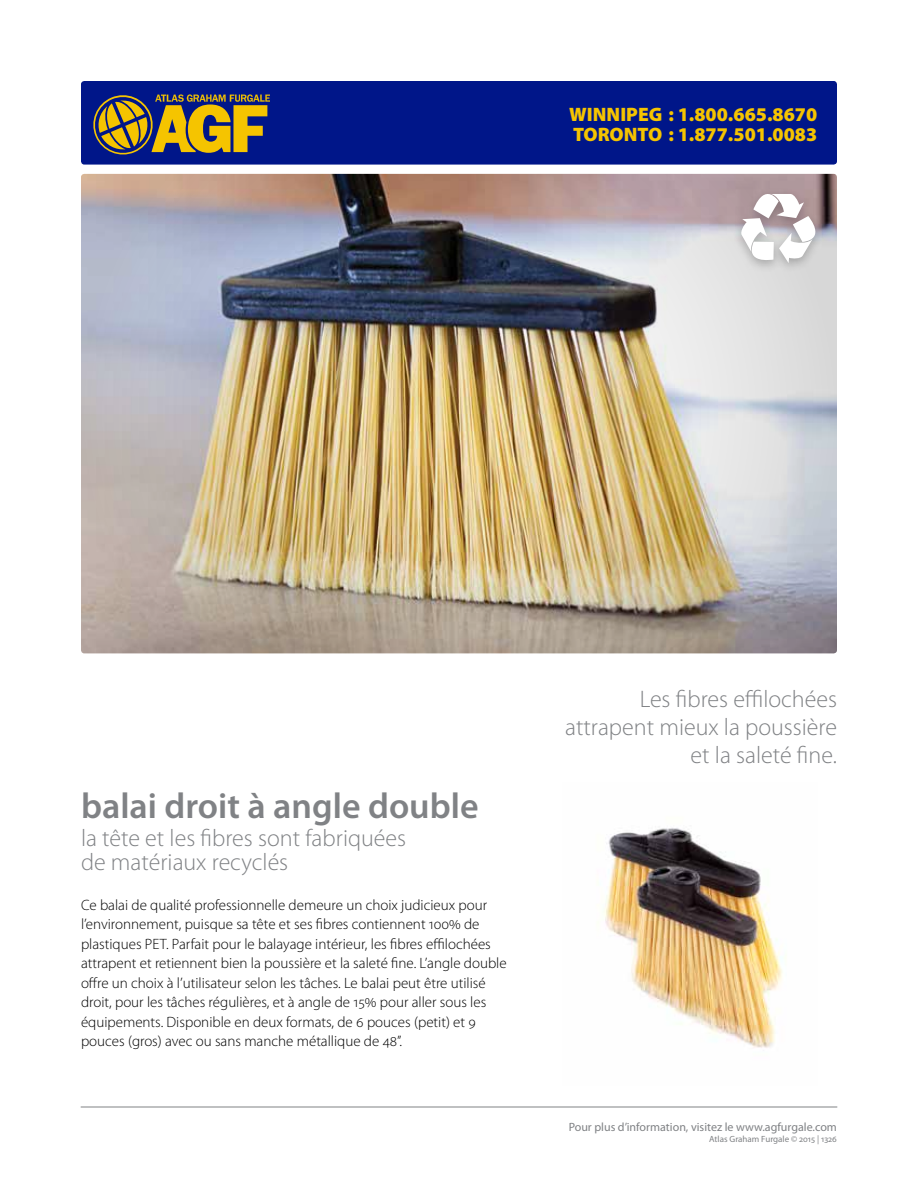
<style>
.page{position:relative;width:918px;height:1188px;background:#fff}
.page>*{position:absolute;margin:0;border:0;box-sizing:border-box;transform-origin:0 0}
.t1{font:600 36px "Myriad Pro";color:#808285}
.t2{font:300 24px/28.5px "Myriad Pro";color:#808285;text-align:right}
.t3{font:900 19.5px/19.5px "Myriad Pro";color:#f5c400}
.t4{font:300 15px/19.5px "Myriad Pro";color:#000}
.t5{font:12px "Myriad Pro";color:#808285}
.t6{font:9px "Myriad Pro";color:#808285}
</style>
<div class="page">
<img style="left:81px;top:174px;width:756px;height:479px;border-radius:3px">
<img style="left:603px;top:828px;width:180px;height:220px">
<div style="left:81px;top:81px;width:756px;height:84px;background:#001689;border-radius:3px"></div>
<hr style="left:81px;top:1107px;width:756px;height:1px;background:#808285">
<div style="left:732px;top:187px;width:92px;height:87px;background:#000;opacity:.25"></div>
<svg style="left:740px;top:182px;width:87px;height:82px"></svg>
<svg style="left:93px;top:94px;width:177px;height:61px"></svg>
<h3 class="t3" style="left:569px;top:105px;width:250px">WINNIPEG : 1.800.665.8670<br>TORONTO : 1.877.501.0083</h3>
<h1 class="t1" style="left:81px;top:786px;width:399px">balai droit à angle double</h1>
<h2 class="t2" style="left:81px;top:826px;width:327px;line-height:24px;text-align:left">la tête et les fibres sont fabriquées de matériaux recyclés</h2>
<p class="t4" style="left:81px;top:895px;width:427px">Ce balai de qualité professionnelle demeure un choix judicieux pour l’environnement, puisque sa tête et ses fibres contiennent 100% de plastiques PET. Parfait pour le balayage intérieur, les fibres effilochées attrapent et retiennent bien la poussière et la saleté fine. L’angle double offre un choix à l’utilisateur selon les tâches. Le balai peut être utilisé droit, pour les tâches régulières, et à angle de 15% pour aller sous les équipements. Disponible en deux formats, de 6 pouces (petit) et 9 pouces (gros) avec ou sans manche métallique de 48’’.</p>
<h2 class="t2" style="left:565px;top:685px;width:273px">Les fibres effilochées attrapent mieux la poussière et la saleté fine.</h2>
<p class="t5" style="left:569px;top:1120px;width:270px">Pour plus d’information, visitez le www.agfurgale.com</p>
<p class="t6" style="left:709px;top:1134px;width:129px">Atlas Graham Furgale © 2015 | 1326</p>
</div>
